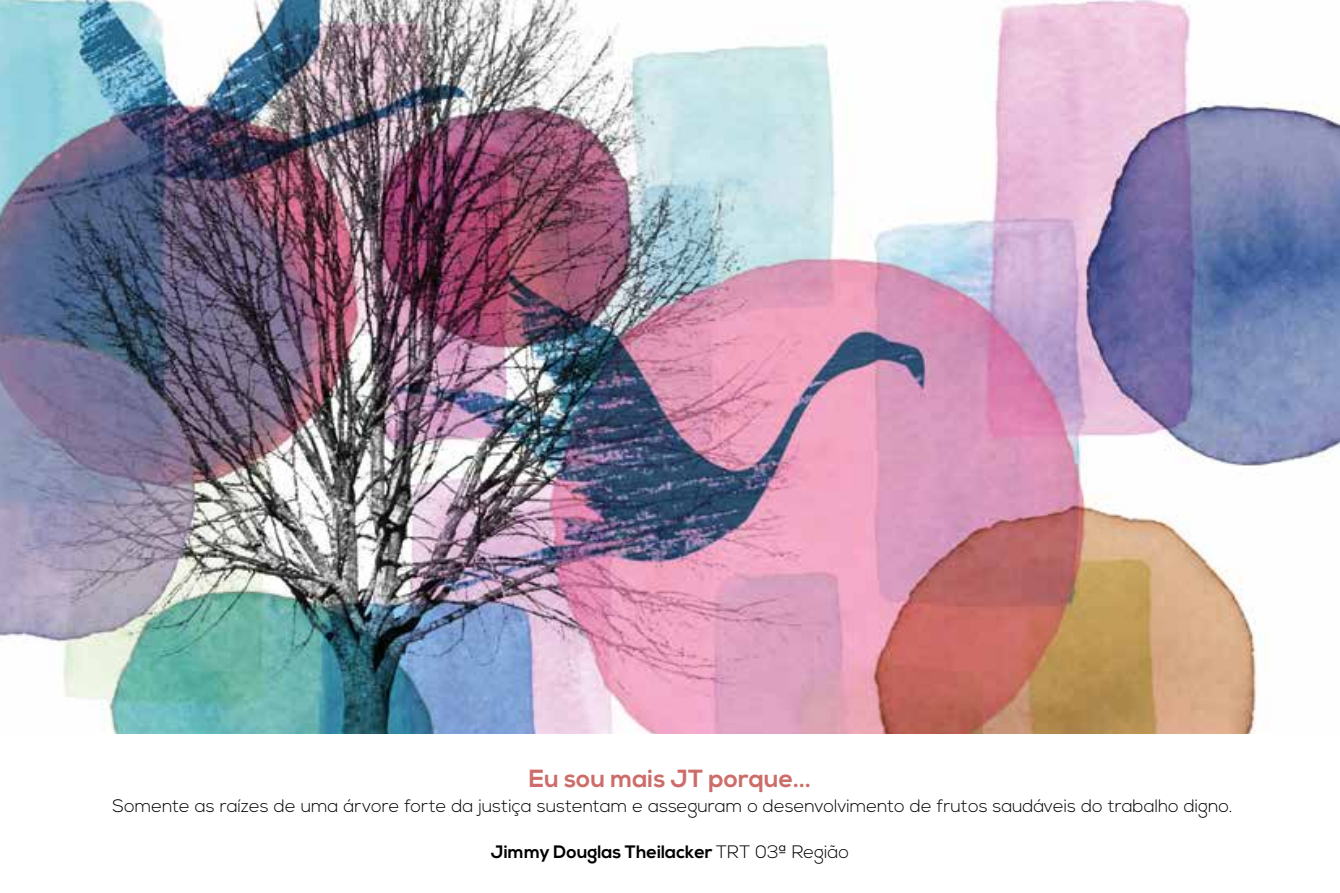
<style>
.page{position:relative;width:1340px;height:893px;background:#fff}
.page>*{position:absolute;margin:0;border:0;box-sizing:border-box;transform-origin:0 0}
.t1{font:700 24.75px "Nexa";color:#cd6d6a}
.t2{font:300 18px "Nexa";color:#000}
.t3{font:700 18px "Nexa";color:#000}
.s1{font-weight:300}
</style>
<div class="page">
<img style="left:0;top:0;width:1339px;height:733px">
<h1 class="t1" style="left:529px;top:764px;width:284px">Eu sou mais JT porque...</h1>
<p class="t2" style="left:112px;top:795px;width:1121px">Somente as raízes de uma árvore forte da justiça sustentam e asseguram o desenvolvimento de frutos saudáveis do trabalho digno.</p>
<p class="t3" style="left:491px;top:842px;width:360px">Jimmy Douglas Theilacker <span class="s1">TRT 03ª Região</span></p>
</div>
